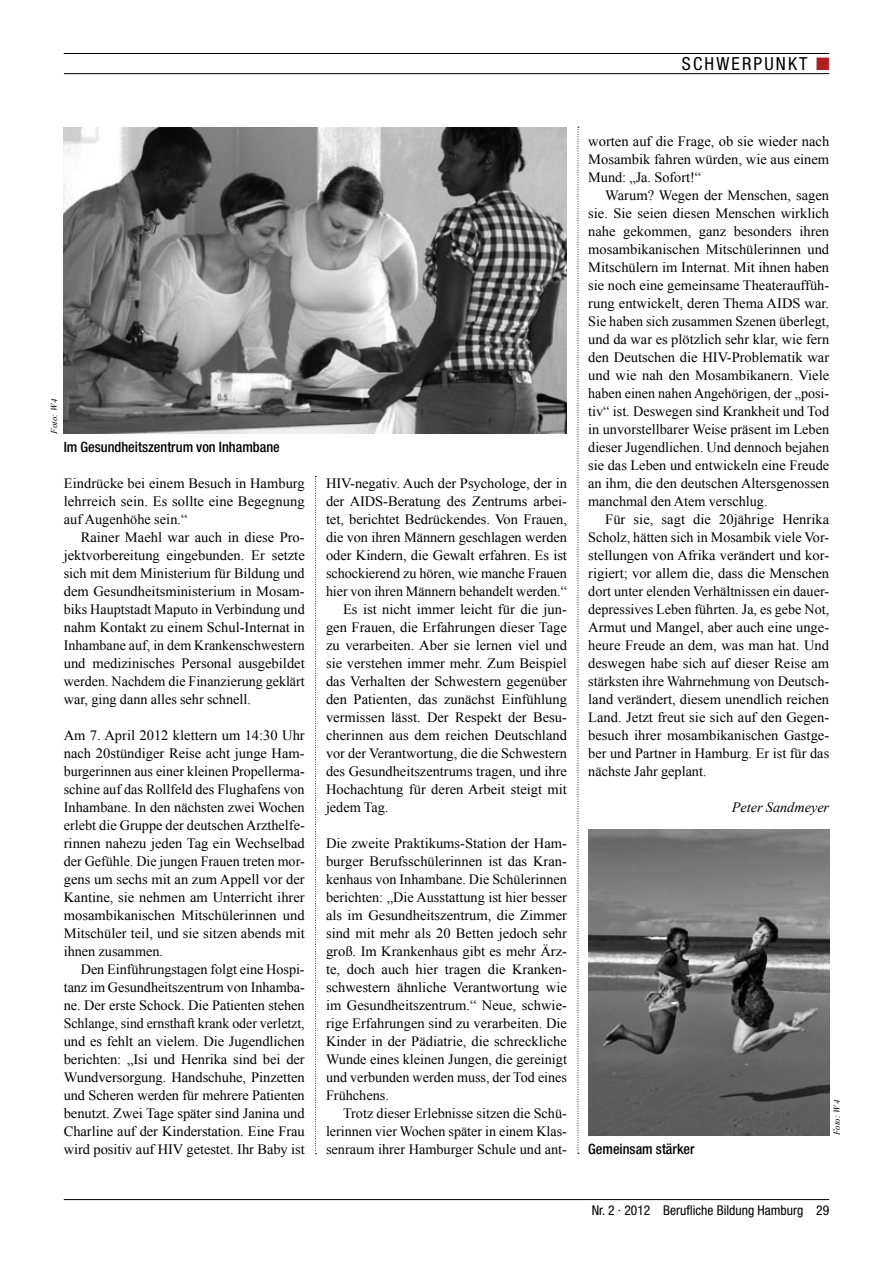
<style>
.page{position:relative;width:893px;height:1263px;background:#fff}
.page>*{position:absolute;margin:0;border:0;box-sizing:border-box;transform-origin:0 0}
.t1{font:condensed 18px "Helvetica Neue LT Std";letter-spacing:.12em;color:#000}
.t2{font:14.25px/18px "Times New Roman";color:#000;text-align:justify}
.t3{font:500 condensed 14.25px "Helvetica Neue LT Std";color:#000}
.t4{font:italic 14.25px "Times New Roman";color:#000}
.t5{font:condensed 13.5px "Helvetica Neue LT Std";color:#000}
.t6{font:italic 9px "Times New Roman";color:#000}
.s1{color:#af1f24}
</style>
<div class="page">
<svg style="left:578px;top:127px;width:1px;height:1027px"></svg>
<svg style="left:315px;top:476px;width:1px;height:678px"></svg>
<hr style="left:64px;top:53px;width:765px;height:1px;background:#000">
<hr style="left:64px;top:73px;width:765px;height:1px;background:#000">
<hr style="left:64px;top:1199px;width:765px;height:1px;background:#000">
<img style="left:64px;top:128px;width:503px;height:306px">
<img style="left:588px;top:830px;width:241px;height:305px">
<p class="t1" style="left:682px;top:53px;width:95px">Schwerpunk</p>
<p class="t1" style="left:799px;top:53px;width:32px">t <span class="s1">■</span></p>
<p class="t6" style="left:48px;top:434px;width:37px;rotate:-90deg">Foto: W4</p>
<p class="t3" style="left:64px;top:438px;width:218px">Im Gesundheitszentrum von Inhambane</p>
<p class="t2" style="left:64px;top:474px;width:242px">Eindrücke bei einem Besuch in Hamburg lehrreich sein. Es sollte eine Begegnung auf Augenhöhe sein.“</p>
<p class="t2" style="left:64px;top:528px;width:243px;text-indent:17px">Rainer Maehl war auch in diese Pro&shy;jektvorbereitung eingebunden. Er setzte sich mit dem Ministerium für Bildung und dem Gesundheitsministerium in Mosam&shy;biks Hauptstadt Maputo in Verbindung und nahm Kontakt zu einem Schul-Internat in Inhambane auf, in dem Krankenschwestern und medizinisches Personal ausgebildet werden. Nachdem die Finanzierung geklärt war, ging dann alles sehr schnell.</p>
<p class="t2" style="left:64px;top:726px;width:243px">Am 7. April 2012 klettern um 14:30 Uhr nach 20stündiger Reise acht junge Ham&shy;burgerinnen aus einer kleinen Propellerma&shy;schine auf das Rollfeld des Flughafens von Inhambane. In den nächsten zwei Wochen erlebt die Gruppe der deutschen Arzthelfe&shy;rinnen nahezu jeden Tag ein Wechselbad der Gefühle. Die jungen Frauen treten mor&shy;gens um sechs mit an zum Appell vor der Kantine, sie nehmen am Unterricht ihrer mosambikanischen Mitschülerinnen und Mitschüler teil, und sie sitzen abends mit ihnen zusammen.</p>
<p class="t2" style="left:64px;top:960px;width:243px;text-indent:17px">Den Einführungstagen folgt eine Hospi&shy;tanz im Gesundheitszentrum von Inhamba&shy;ne. Der erste Schock. Die Patienten stehen Schlange, sind ernsthaft krank oder verletzt, und es fehlt an vielem. Die Jugendlichen berichten: „Isi und Henrika sind bei der Wundversorgung. Handschuhe, Pinzetten und Scheren werden für mehrere Patienten benutzt. Zwei Tage später sind Janina und Charline auf der Kinderstation. Eine Frau wird positiv auf HIV getestet. Ihr Baby ist</p>
<p class="t2" style="left:326px;top:474px;width:242px">HIV-negativ. Auch der Psychologe, der in</p>
<p class="t2" style="left:326px;top:492px;width:242px">der AIDS-Beratung des Zentrums arbei-</p>
<p class="t2" style="left:326px;top:510px;width:242px">tet, berichtet Bedrückendes. Von Frauen,</p>
<p class="t2" style="left:326px;top:528px;width:242px">die von ihren Männern geschlagen werden</p>
<p class="t2" style="left:326px;top:546px;width:242px">oder Kindern, die Gewalt erfahren. Es ist</p>
<p class="t2" style="left:326px;top:564px;width:242px">schockierend zu hören, wie manche Frauen</p>
<p class="t2" style="left:326px;top:582px;width:242px">hier von ihren Männern behandelt werden.“</p>
<p class="t2" style="left:343px;top:600px;width:225px">Es ist nicht immer leicht für die jun-</p>
<p class="t2" style="left:326px;top:618px;width:242px">gen Frauen, die Erfahrungen dieser Tage</p>
<p class="t2" style="left:326px;top:636px;width:242px">zu verarbeiten. Aber sie lernen viel und</p>
<p class="t2" style="left:326px;top:654px;width:242px">sie verstehen immer mehr. Zum Beispiel</p>
<p class="t2" style="left:326px;top:672px;width:242px">das Verhalten der Schwestern gegenüber</p>
<p class="t2" style="left:326px;top:690px;width:242px">den Patienten, das zunächst Einfühlung</p>
<p class="t2" style="left:326px;top:708px;width:242px">vermissen lässt. Der Respekt der Besu-</p>
<p class="t2" style="left:326px;top:726px;width:242px">cherinnen aus dem reichen Deutschland</p>
<p class="t2" style="left:326px;top:744px;width:242px">vor der Verantwortung, die die Schwestern</p>
<p class="t2" style="left:326px;top:762px;width:242px">des Gesundheitszentrums tragen, und ihre</p>
<p class="t2" style="left:326px;top:780px;width:242px">Hochachtung für deren Arbeit steigt mit</p>
<p class="t2" style="left:326px;top:798px;width:64px">jedem Tag.</p>
<p class="t2" style="left:326px;top:834px;width:243px">Die zweite Praktikums-Station der Ham&shy;burger Berufsschülerinnen ist das Kran&shy;kenhaus von Inhambane. Die Schülerinnen berichten: „Die Ausstattung ist hier besser als im Gesundheitszentrum, die Zimmer sind mit mehr als 20 Betten jedoch sehr groß. Im Krankenhaus gibt es mehr Ärz&shy;te, doch auch hier tragen die Kranken&shy;schwestern ähnliche Verantwortung wie im Gesundheitszentrum.“ Neue, schwie&shy;rige Erfahrungen sind zu verarbeiten. Die Kinder in der Pädiatrie, die schreckliche Wunde eines kleinen Jungen, die gereinigt und verbunden werden muss, der Tod eines Frühchens.</p>
<p class="t2" style="left:326px;top:1104px;width:242px;text-indent:17px">Trotz dieser Erlebnisse sitzen die Schü&shy;lerinnen vier Wochen später in einem Klas&shy;senraum ihrer Hamburger Schule und ant-</p>
<p class="t2" style="left:588px;top:132px;width:243px">worten auf die Frage, ob sie wieder nach Mosambik fahren würden, wie aus einem Mund: „Ja. Sofort!“</p>
<p class="t2" style="left:588px;top:186px;width:243px;text-indent:17px">Warum? Wegen der Menschen, sagen sie. Sie seien diesen Menschen wirklich nahe gekommen, ganz besonders ihren mosambikanischen Mitschülerinnen und Mitschülern im Internat. Mit ihnen haben sie noch eine gemeinsame Theaterauffüh&shy;rung entwickelt, deren Thema AIDS war.<br>Sie haben sich zusammen Szenen überlegt, und da war es plötzlich sehr klar, wie fern den Deutschen die HIV-Problematik war und wie nah den Mosambikanern. Viele haben einen nahen Angehörigen, der „posi&shy;tiv“ ist. Deswegen sind Krankheit und Tod in unvorstellbarer Weise präsent im Leben dieser Jugendlichen. Und dennoch bejahen sie das Leben und entwickeln eine Freude an ihm, die den deutschen Altersgenossen manchmal den Atem verschlug.</p>
<p class="t2" style="left:588px;top:510px;width:242px;text-indent:17px">Für sie, sagt die 20jährige Henrika Scholz, hätten sich in Mosambik viele Vor&shy;stellungen von Afrika verändert und kor&shy;rigiert; vor allem die, dass die Menschen dort unter elenden Verhältnissen ein dauer&shy;depressives Leben führten. Ja, es gebe Not, Armut und Mangel, aber auch eine unge&shy;heure Freude an dem, was man hat. Und deswegen habe sich auf dieser Reise am stärksten ihre Wahrnehmung von Deutsch&shy;land verändert, diesem unendlich reichen Land. Jetzt freut sie sich auf den Gegen&shy;besuch ihrer mosambikanischen Gastge&shy;ber und Partner in Hamburg. Er ist für das nächste Jahr geplant.</p>
<p class="t4" style="left:732px;top:797px;width:99px">Peter Sandmeyer</p>
<p class="t3" style="left:588px;top:1140px;width:108px">Gemeinsam stärker</p>
<p class="t6" style="left:830px;top:1135px;width:37px;rotate:-90deg">Foto: W4</p>
<p class="t5" style="left:592px;top:1202px;width:239px">Nr. 2 · 2012 Berufliche Bildung Hamburg 29</p>
</div>
